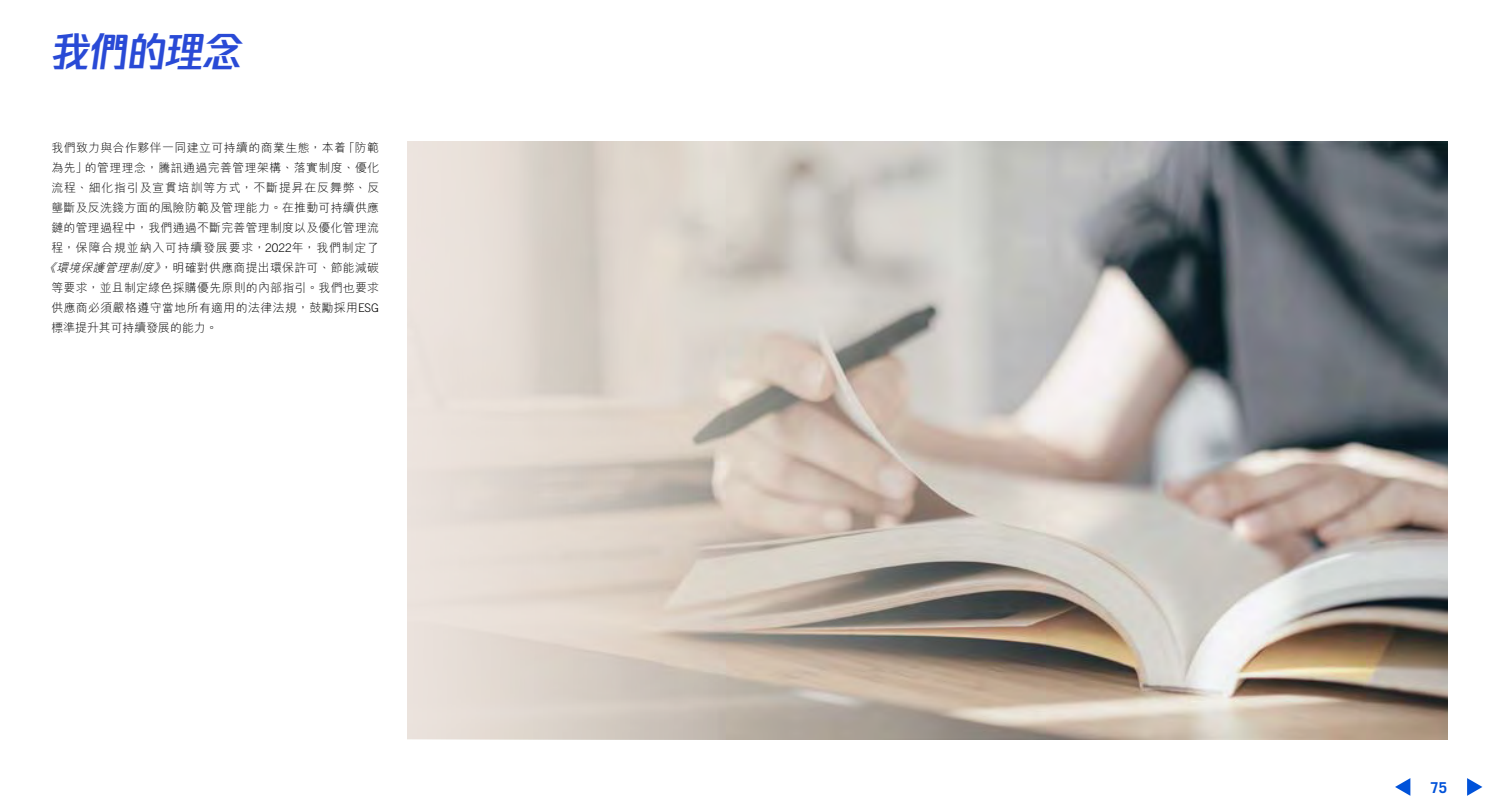
<style>
.page{position:relative;width:1499px;height:810px;background:#fff}
.page>*{position:absolute;margin:0;border:0;box-sizing:border-box;transform-origin:0 0}
.t1{font:40px "Tencent Sans W7";letter-spacing:-.05em;color:#294ad6}
.t2{font:700 15px "Trade Gothic LT Std";color:#0052d9}
._00_txt{font:300 11.88px "M Hei HK";letter-spacing:.035em;color:#000}
._00_txt-2{font:300 11.88px "M Hei HK";letter-spacing:.07em;color:#000}
._00_txt-3{font:300 11.88px "M Hei HK";letter-spacing:.075em;color:#000}
._00_txt-4{font:300 11.88px "M Hei HK";color:#000}
.s1{font-family:"Trade Gothic LT Std"}
.s2{font-style:italic}
</style>
<div class="page">
<img style="left:407px;top:142px;width:1040px;height:597px">
<svg style="left:1395px;top:778px;width:15px;height:17px"></svg>
<svg style="left:1467px;top:778px;width:15px;height:17px"></svg>
<h1 class="t1" style="left:51px;top:24px;width:194px">我們的理念</h1>
<p class="_00_txt" style="left:51px;top:140px;width:329px">我們致力與合作夥伴一同建立可持續的商業生態，本着「防範</p>
<p class="_00_txt" style="left:51px;top:160px;width:329px">為先」的管理理念，騰訊通過完善管理架構、落實制度、優化</p>
<p class="_00_txt-3" style="left:51px;top:180px;width:329px">流程、細化指引及宣貫培訓等方式，不斷提昇在反舞弊、反</p>
<p class="_00_txt" style="left:51px;top:200px;width:329px">壟斷及反洗錢方面的風險防範及管理能力。在推動可持續供應</p>
<p class="_00_txt" style="left:51px;top:220px;width:329px">鏈的管理過程中，我們通過不斷完善管理制度以及優化管理流</p>
<p class="_00_txt-2" style="left:51px;top:240px;width:329px">程，保障合規並納入可持續發展要求，<span class="s1">2022</span>年，我們制定了</p>
<p class="_00_txt" style="left:44px;top:260px;width:336px"><span class="s2">《環境保護管理制度》</span>，明確對供應商提出環保許可、節能減碳</p>
<p class="_00_txt" style="left:51px;top:280px;width:329px">等要求，並且制定綠色採購優先原則的內部指引。我們也要求</p>
<p class="_00_txt" style="left:51px;top:300px;width:329px">供應商必須嚴格遵守當地所有適用的法律法規，鼓勵採用<span class="s1">ESG</span></p>
<p class="_00_txt-4" style="left:51px;top:320px;width:168px">標準提升其可持續發展的能力。</p>
<p class="t2" style="left:1430px;top:778px;width:18px">75</p>
</div>
